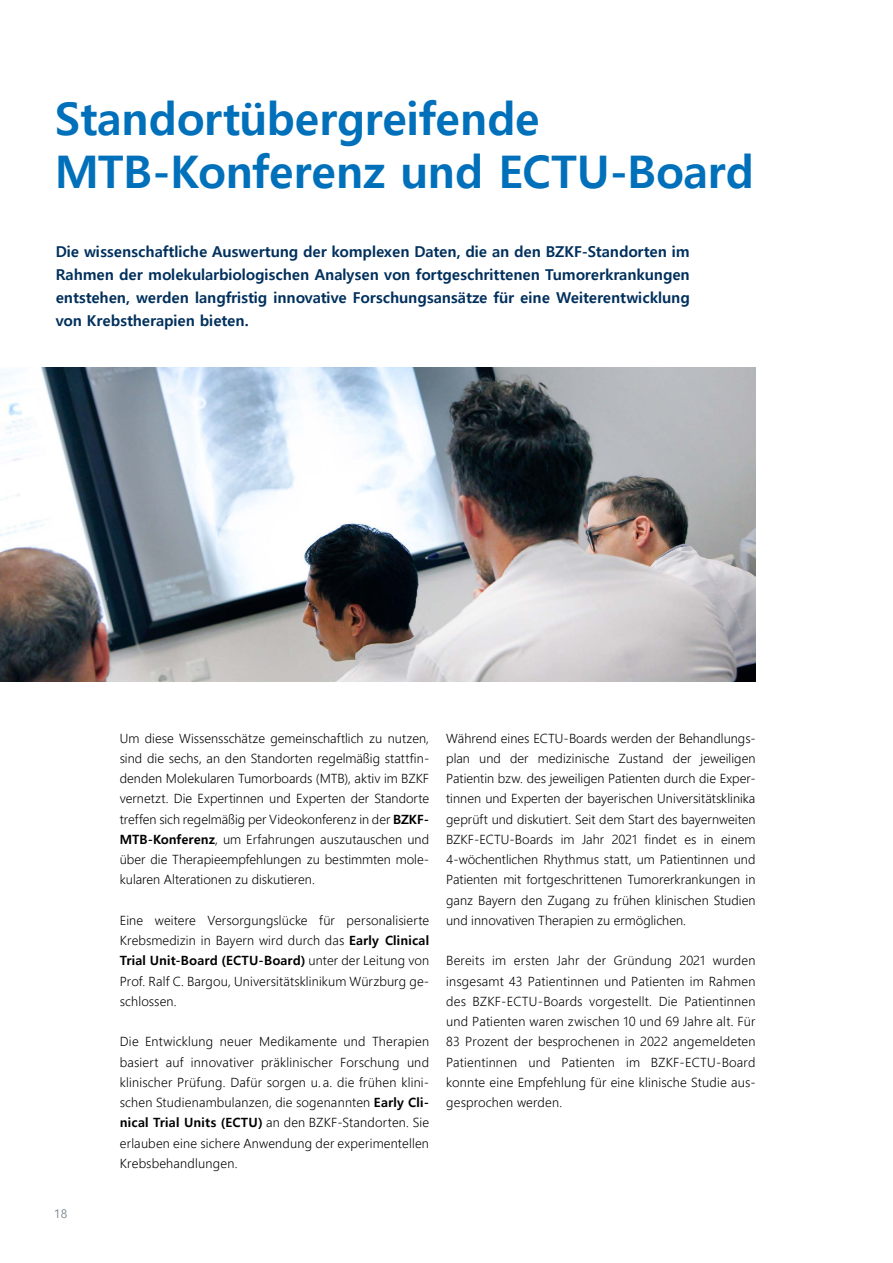
<style>
.page{position:relative;width:893px;height:1263px;background:#fff}
.page>*{position:absolute;margin:0;border:0;box-sizing:border-box;transform-origin:0 0}
.t1{font:700 45px/52.5px "Malgun Gothic";letter-spacing:-.005em;color:#0070ba}
.t2{font:700 15px/23.2px "Malgun Gothic";color:#00305d;text-align:justify}
.t3{font:300 12.75px/20.2px "Malgun Gothic";letter-spacing:.005em;color:#000;text-align:justify}
.t4{font:12px "Malgun Gothic";color:#7e8a91}
.s1{font-weight:700}
</style>
<div class="page">
<img style="left:0;top:367px;width:756px;height:315px">
<h1 class="t1" style="left:55px;top:93px;width:700px">Standortübergreifende<br>MTB-Konferenz und ECTU-Board</h1>
<p class="t2" style="left:56px;top:240px;width:636px">Die wissenschaftliche Auswertung der komplexen Daten, die an den BZKF-Standorten im Rahmen der molekularbiologischen Analysen von fortgeschrittenen Tumorerkrankungen entstehen, werden langfristig innovative Forschungsansätze für eine Weiterentwicklung von Krebstherapien bieten.</p>
<p class="t4" style="left:54px;top:1207px;width:15px">18</p>
<p class="t3" style="left:120px;top:728px;width:311px">Um diese Wissensschätze gemeinschaftlich zu nutzen, sind die sechs, an den Standorten regelmäßig stattfin&shy;denden Molekularen Tumorboards (MTB), aktiv im BZKF vernetzt. Die Expertinnen und Experten der Standorte treffen sich regelmäßig per Videokonferenz in der <span class="s1">BZKF-MTB-Konferenz</span>, um Erfahrungen auszutauschen und über die Therapieempfehlungen zu bestimmten mole&shy;kularen Alterationen zu diskutieren.</p>
<p class="t3" style="left:120px;top:910px;width:311px">Eine weitere Versorgungslücke für personalisierte Krebsmedizin in Bayern wird durch das <span class="s1">Early Clinical Trial Unit-Board (ECTU-Board)</span> unter der Leitung von Prof. Ralf C. Bargou, Universitätsklinikum Würzburg ge&shy;schlossen.</p>
<p class="t3" style="left:120px;top:1032px;width:311px">Die Entwicklung neuer Medikamente und Therapien basiert auf innovativer präklinischer Forschung und klinischer Prüfung. Dafür sorgen u. a. die frühen klini&shy;schen Studienambulanzen, die sogenannten <span class="s1">Early Cli&shy;nical Trial Units (ECTU)</span> an den BZKF-Standorten. Sie erlauben eine sichere Anwendung der experimentellen Krebsbehandlungen.</p>
<p class="t3" style="left:446px;top:728px;width:311px">Während eines ECTU-Boards werden der Behandlungs&shy;plan und der medizinische Zustand der jeweiligen Patientin bzw. des jeweiligen Patienten durch die Exper&shy;tinnen und Experten der bayerischen Universitätsklinika geprüft und diskutiert. Seit dem Start des bayernweiten BZKF-ECTU-Boards im Jahr 2021 findet es in einem 4-wöchentlichen Rhythmus statt, um Patientinnen und Patienten mit fortgeschrittenen Tumorerkrankungen in ganz Bayern den Zugang zu frühen klinischen Studien und innovativen Therapien zu ermöglichen.</p>
<p class="t3" style="left:446px;top:951px;width:311px">Bereits im ersten Jahr der Gründung 2021 wurden insgesamt 43 Patientinnen und Patienten im Rahmen des BZKF-ECTU-Boards vorgestellt. Die Patientinnen und Patienten waren zwischen 10 und 69 Jahre alt. Für 83 Prozent der besprochenen in 2022 angemeldeten Patientinnen und Patienten im BZKF-ECTU-Board konnte eine Empfehlung für eine klinische Studie aus&shy;gesprochen werden.</p>
</div>
